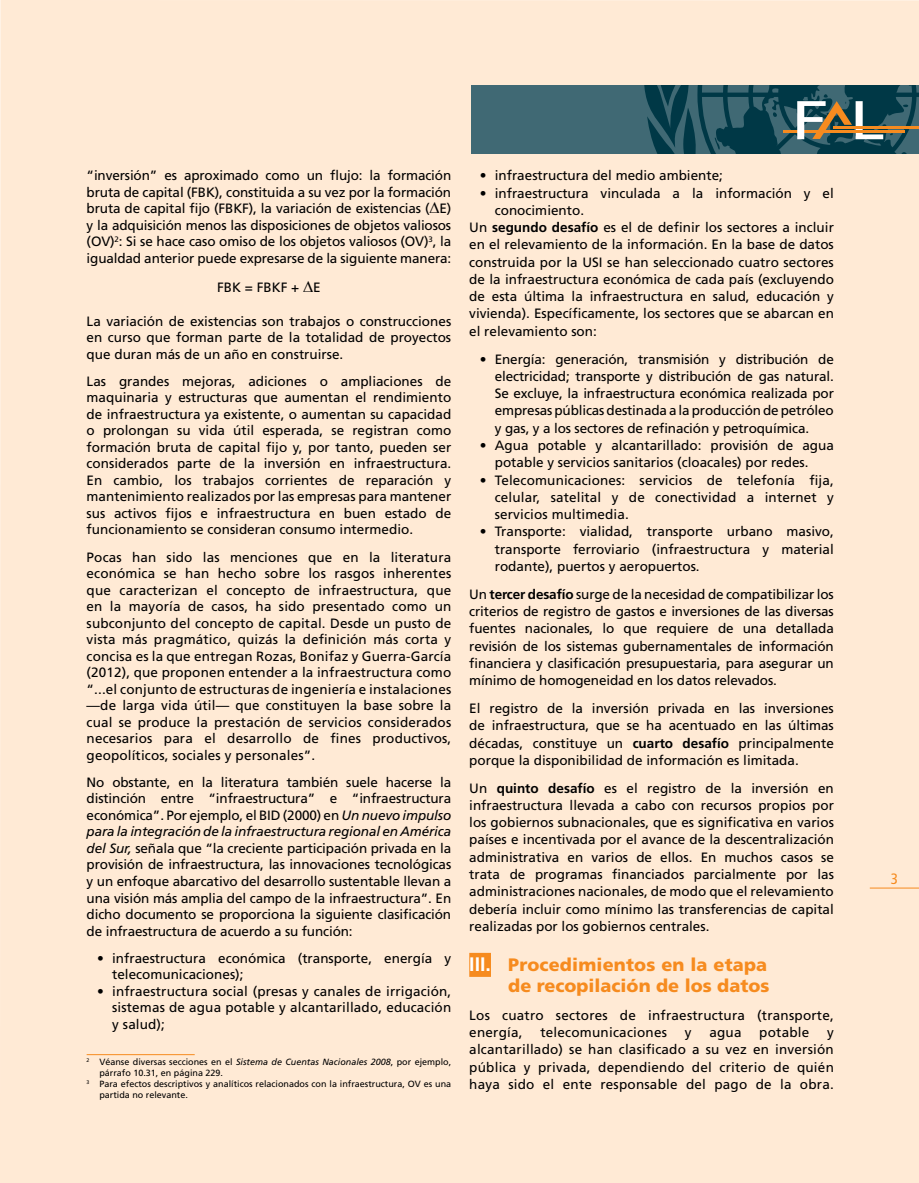
<style>
.page{position:relative;width:919px;height:1183px;background:#fff}
.page>*{position:absolute;margin:0;border:0;box-sizing:border-box;transform-origin:0 0}
.t1{font:900 18px/21px "Frutiger";color:#f68b1f;text-align:right}
.t2{font:condensed 15px "Frutiger";color:#f68b1f}
.t3{font:13.5px/16.5px "Frutiger";color:#000;text-align:justify}
.t4{font:9px "Frutiger";color:#000}
.s1{font-style:italic}
.s2{font-weight:700}
.s3{font-weight:700;font-size:19.5px;color:#fff}
</style>
<div class="page">
<div style="left:0;top:0;width:918px;height:1182px;background:#ffead5"></div>
<div style="left:471px;top:85px;width:447px;height:68px;background:#406974"></div>
<svg style="left:644px;top:85px;width:274px;height:68px"></svg>
<hr style="left:869px;top:887px;width:49px;height:1px;background:#f68b1f">
<hr style="left:87px;top:1053px;width:108px;height:1px;background:#f68b1f">
<div style="left:469px;top:952px;width:22px;height:24px;background:#f68b1f"></div>
<p class="t3" style="left:87px;top:167px;width:366px">“inversión” es aproximado como un flujo: la formación bruta de capital (FBK), constituida a su vez por la formación bruta de capital fijo (FBKF), la variación de existencias ( E) y la adquisición menos las disposiciones de objetos valiosos (OV)<sup>2</sup>: Si se hace caso omiso de los objetos valiosos (OV)<sup>3</sup>, la igualdad anterior puede expresarse de la siguiente manera:</p>
<p class="t3" style="left:217px;top:279px;width:105px">FBK = FBKF + E</p>
<p class="t3" style="left:87px;top:313px;width:366px">La variación de existencias son trabajos o construcciones en curso que forman parte de la totalidad de proyectos que duran más de un año en construirse.</p>
<p class="t3" style="left:87px;top:373px;width:366px">Las grandes mejoras, adiciones o ampliaciones de maquinaria y estructuras que aumentan el rendimiento de infraestructura ya existente, o aumentan su capacidad o prolongan su vida útil esperada, se registran como formación bruta de capital fijo y, por tanto, pueden ser considerados parte de la inversión en infraestructura.<br>En cambio, los trabajos corrientes de reparación y mantenimiento realizados por las empresas para mantener sus activos fijos e infraestructura en buen estado de funcionamiento se consideran consumo intermedio.</p>
<p class="t3" style="left:87px;top:548px;width:366px">Pocas han sido las menciones que en la literatura económica se han hecho sobre los rasgos inherentes que caracterizan el concepto de infraestructura, que en la mayoría de casos, ha sido presentado como un subconjunto del concepto de capital. Desde un pusto de vista más pragmático, quizás la definición más corta y concisa es la que entregan Rozas, Bonifaz y Guerra-García (2012), que proponen entender a la infraestructura como “...el conjunto de estructuras de ingeniería e instalaciones —de larga vida útil— que constituyen la base sobre la cual se produce la prestación de servicios considerados necesarios para el desarrollo de fines productivos, geopolíticos, sociales y personales”.</p>
<p class="t3" style="left:87px;top:773px;width:366px">No obstante, en la literatura también suele hacerse la distinción entre “infraestructura” e “infraestructura económica”. Por ejemplo, el BID (2000) en <span class="s1">Un nuevo impulso para la integración de la infraestructura regional en América del Sur,</span> señala que “la creciente participación privada en la provisión de infraestructura, las innovaciones tecnológicas y un enfoque abarcativo del desarrollo sustentable llevan a una visión más amplia del campo de la infraestructura”. En dicho documento se proporciona la siguiente clasificación de infraestructura de acuerdo a su función:</p>
<p class="t3" style="left:112px;top:949px;width:340px;text-indent:-15px">• infraestructura económica (transporte, energía y telecomunicaciones);</p>
<p class="t3" style="left:112px;top:982px;width:340px;text-indent:-15px">• infraestructura social (presas y canales de irrigación, sistemas de agua potable y alcantarillado, educación y salud);</p>
<p class="t4" style="left:87px;top:1056px;width:366px"><sup>2</sup> Véanse diversas secciones en el <span class="s1">Sistema de Cuentas Nacionales 2008</span>, por ejemplo,</p>
<p class="t4" style="left:99px;top:1067px;width:125px">párrafo 10.31, en página 229.</p>
<p class="t4" style="left:87px;top:1078px;width:366px"><sup>3</sup> Para efectos descriptivos y analíticos relacionados con la infraestructura, OV es una</p>
<p class="t4" style="left:99px;top:1089px;width:90px">partida no relevante.</p>
<p class="t3" style="left:479px;top:167px;width:245px">• infraestructura del medio ambiente;</p>
<p class="t3" style="left:479px;top:185px;width:355px">• infraestructura vinculada a la información y el</p>
<p class="t3" style="left:495px;top:202px;width:91px">conocimiento.</p>
<p class="t3" style="left:469px;top:219px;width:366px">Un <span class="s2">segundo desafío</span> es el de definir los sectores a incluir</p>
<p class="t3" style="left:469px;top:236px;width:366px">en el relevamiento de la información. En la base de datos</p>
<p class="t3" style="left:469px;top:254px;width:366px">construida por la USI se han seleccionado cuatro sectores</p>
<p class="t3" style="left:469px;top:271px;width:366px">de la infraestructura económica de cada país (excluyendo</p>
<p class="t3" style="left:469px;top:288px;width:366px">de esta última la infraestructura en salud, educación y</p>
<p class="t3" style="left:469px;top:305px;width:366px">vivienda). Específicamente, los sectores que se abarcan en</p>
<p class="t3" style="left:469px;top:323px;width:129px">el relevamiento son:</p>
<p class="t3" style="left:495px;top:350px;width:340px;line-height:17.2px;text-indent:-15px">• Energía: generación, transmisión y distribución de electricidad; transporte y distribución de gas natural.<br>Se excluye, la infraestructura económica realizada por empresas públicas destinada a la producción de petróleo y gas, y a los sectores de refinación y petroquímica.</p>
<p class="t3" style="left:495px;top:436px;width:340px;line-height:17.2px;text-indent:-15px">• Agua potable y alcantarillado: provisión de agua potable y servicios sanitarios (cloacales) por redes.</p>
<p class="t3" style="left:495px;top:471px;width:340px;line-height:17.2px;text-indent:-15px">• Telecomunicaciones: servicios de telefonía fija, celular, satelital y de conectividad a internet y servicios multimedia.</p>
<p class="t3" style="left:495px;top:523px;width:340px;line-height:17.2px;text-indent:-15px">• Transporte: vialidad, transporte urbano masivo, transporte ferroviario (infraestructura y material rodante), puertos y aeropuertos.</p>
<p class="t3" style="left:469px;top:585px;width:366px;line-height:17.2px">Un <span class="s2">tercer desafío</span> surge de la necesidad de compatibilizar los criterios de registro de gastos e inversiones de las diversas fuentes nacionales, lo que requiere de una detallada revisión de los sistemas gubernamentales de información financiera y clasificación presupuestaria, para asegurar un mínimo de homogeneidad en los datos relevados.</p>
<p class="t3" style="left:469px;top:699px;width:366px;line-height:17.2px">El registro de la inversión privada en las inversiones de infraestructura, que se ha acentuado en las últimas décadas, constituye un <span class="s2">cuarto desafío</span> principalmente porque la disponibilidad de información es limitada.</p>
<p class="t3" style="left:469px;top:779px;width:366px;line-height:17.2px">Un <span class="s2">quinto desafío</span> es el registro de la inversión en infraestructura llevada a cabo con recursos propios por los gobiernos subnacionales, que es significativa en varios países e incentivada por el avance de la descentralización administrativa en varios de ellos. En muchos casos se trata de programas financiados parcialmente por las administraciones nacionales, de modo que el relevamiento debería incluir como mínimo las transferencias de capital realizadas por los gobiernos centrales.</p>
<h1 class="t1" style="left:469px;top:953px;width:301px"><span class="s3">III.</span> Procedimientos en la etapa de recopilación de los datos</h1>
<p class="t3" style="left:469px;top:1006px;width:366px;line-height:17.2px">Los cuatro sectores de infraestructura (transporte, energía,</p>
<p class="t3" style="left:540px;top:1023px;width:128px">telecomunicaciones</p>
<p class="t3" style="left:684px;top:1023px;width:8px">y</p>
<p class="t3" style="left:709px;top:1023px;width:34px">agua</p>
<p class="t3" style="left:759px;top:1023px;width:52px">potable</p>
<p class="t3" style="left:469px;top:1023px;width:366px;line-height:17.2px;text-indent:358px">y alcantarillado) se han clasificado a su vez en inversión pública y privada, dependiendo del criterio de quién haya sido el ente responsable del pago de la obra.</p>
<p class="t2" style="left:890px;top:869px;width:9px">3</p>
</div>
